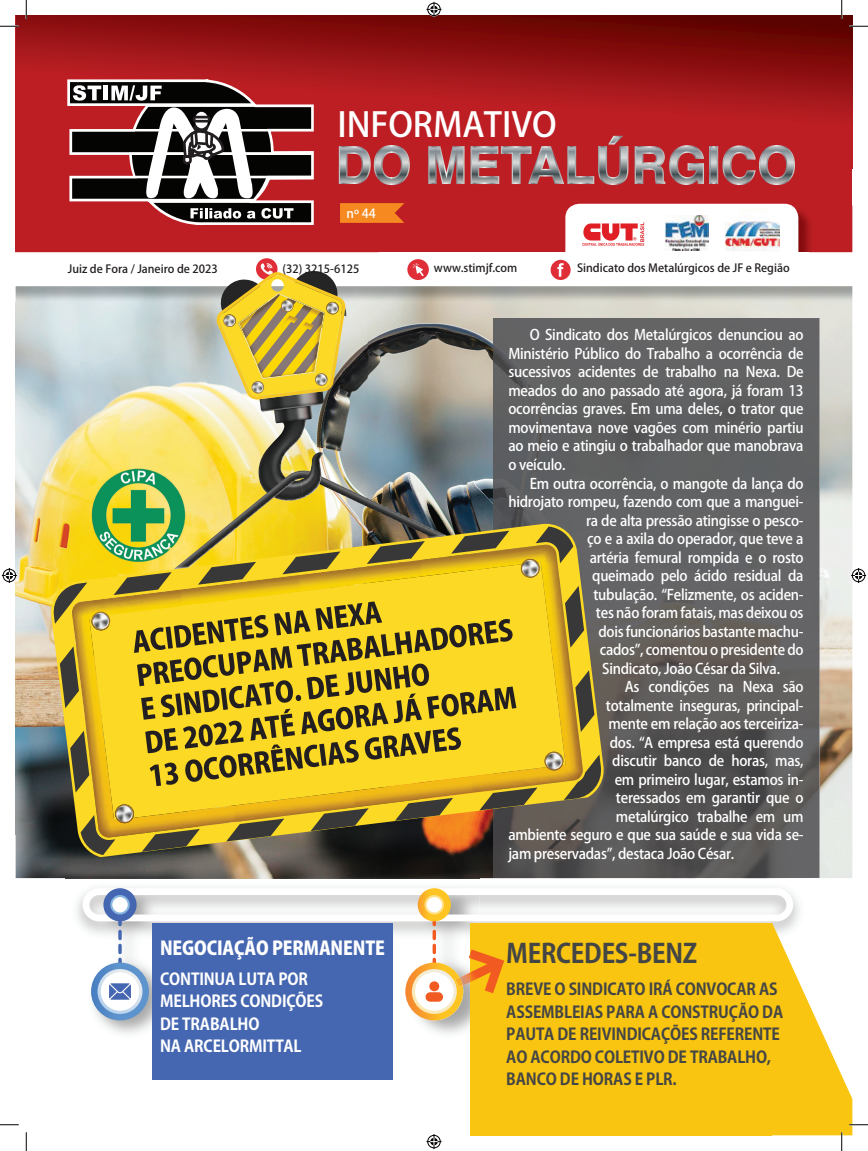
<style>
.page{position:relative;width:868px;height:1151px;background:#fff}
.page>*{position:absolute;margin:0;border:0;box-sizing:border-box;transform-origin:0 0}
.t1{font:500 33.75px "Koz Go Pr 6 N";color:#fff}
.t2{font:700 26.25px "Koz Go Pr 6 N";letter-spacing:-.01em;color:#444545;scale:.95 1}
.t3{font:800 18.75px "Koz Go Pr 6 N";letter-spacing:-.01em;color:#fff;scale:.95 1}
.t4{font:700 16.25px/22.5px "Koz Go Pr 6 N";letter-spacing:-.01em;color:#444545;scale:.95 1}
.t5{font:700 16.25px/22.5px "Koz Go Pr 6 N";letter-spacing:-.01em;color:#fff;scale:.95 1}
.t6{font:500 14.5px/18.5px "Koz Go Pr 6 N";letter-spacing:-.02em;color:#fff;text-align:justify;scale:.95 1}
.t7{font:500 12.5px "Koz Go Pr 6 N";color:#fff}
.t8{font:500 11.25px "Koz Go Pr 6 N";color:#231f20}
</style>
<div class="page">
<img style="left:65px;top:876px;width:735px;height:168px">
<svg style="left:771px;top:923px;width:81px;height:212px;fill:#f9c510"></svg>
<img style="left:16px;top:302px;width:352px;height:576px">
<img style="left:367px;top:302px;width:132px;height:574px">
<img style="left:819px;top:346px;width:33px;height:532px">
<img style="left:493px;top:318px;width:285px;height:558px">
<img style="left:778px;top:318px;width:41px;height:560px">
<img style="left:493px;top:876px;width:318px;height:2px">
<svg style="left:118px;top:958px;width:4px;height:5px"></svg>
<svg style="left:118px;top:930px;width:4px;height:10px"></svg>
<svg style="left:118px;top:944px;width:4px;height:10px"></svg>
<svg style="left:91px;top:963px;width:58px;height:57px"></svg>
<svg style="left:97px;top:969px;width:45px;height:45px"></svg>
<div style="left:101px;top:972px;width:38px;height:39px;background:#fff;border-radius:50%"></div>
<svg style="left:109px;top:983px;width:22px;height:17px"></svg>
<svg style="left:432px;top:930px;width:4px;height:10px"></svg>
<svg style="left:432px;top:944px;width:4px;height:10px"></svg>
<svg style="left:83px;top:888px;width:710px;height:38px"></svg>
<svg style="left:417px;top:888px;width:34px;height:33px"></svg>
<svg style="left:424px;top:895px;width:20px;height:19px"></svg>
<div style="left:426px;top:897px;width:16px;height:15px;background:#fff;border-radius:50%"></div>
<div style="left:16px;top:16px;width:836px;height:268px;background:#bd1e23"></div>
<svg style="left:16px;top:16px;width:836px;height:152px"></svg>
<svg style="left:16px;top:204px;width:836px;height:80px"></svg>
<div style="left:379px;top:252px;width:430px;height:21px;background:#fff"></div>
<div style="left:550px;top:260px;width:20px;height:20px;background:#e02e39;border-radius:50%"></div>
<svg style="left:557px;top:263px;width:7px;height:14px"></svg>
<div style="left:256px;top:258px;width:21px;height:22px;background:#e02e39;border-radius:50%"></div>
<div style="left:407px;top:259px;width:22px;height:21px;background:#e02e39;border-radius:50%"></div>
<svg style="left:412px;top:263px;width:11px;height:13px"></svg>
<img style="left:577px;top:216px;width:71px;height:36px">
<img style="left:665px;top:215px;width:43px;height:35px">
<img style="left:725px;top:209px;width:54px;height:43px">
<svg style="left:339px;top:145px;width:71px;height:40px"></svg>
<svg style="left:428px;top:146px;width:36px;height:38px"></svg>
<svg style="left:470px;top:136px;width:158px;height:49px"></svg>
<svg style="left:634px;top:145px;width:161px;height:40px"></svg>
<div style="left:152px;top:923px;width:240px;height:157px;background:#4566b0"></div>
<div style="left:470px;top:923px;width:301px;height:212px;background:#f9c510"></div>
<svg style="left:49px;top:524px;width:556px;height:333px;background:#746f4f"></svg>
<img style="left:257px;top:417px;width:66px;height:53px">
<img style="left:273px;top:412px;width:39px;height:11px">
<img style="left:259px;top:400px;width:65px;height:12px">
<img style="left:215px;top:263px;width:131px;height:137px">
<svg style="left:67px;top:79px;width:247px;height:146px"></svg>
<svg style="left:340px;top:203px;width:64px;height:20px"></svg>
<svg style="left:52px;top:527px;width:550px;height:328px;background:#bca129"></svg>
<img style="left:174px;top:470px;width:273px;height:99px">
<img style="left:300px;top:452px;width:23px;height:46px">
<img style="left:459px;top:953px;width:11px;height:33px">
<svg style="left:405px;top:958px;width:58px;height:62px"></svg>
<svg style="left:470px;top:949px;width:34px;height:44px"></svg>
<svg style="left:0;top:25px;width:19px;height:2px"></svg>
<svg style="left:849px;top:25px;width:18px;height:2px"></svg>
<svg style="left:0;top:1124px;width:19px;height:1px"></svg>
<svg style="left:849px;top:1124px;width:18px;height:1px"></svg>
<svg style="left:25px;top:0;width:2px;height:19px"></svg>
<svg style="left:25px;top:1132px;width:2px;height:19px"></svg>
<svg style="left:840px;top:0;width:2px;height:19px"></svg>
<svg style="left:840px;top:1132px;width:2px;height:19px"></svg>
<svg style="left:426px;top:2px;width:15px;height:15px"></svg>
<svg style="left:426px;top:1134px;width:15px;height:15px"></svg>
<svg style="left:2px;top:568px;width:15px;height:15px"></svg>
<svg style="left:851px;top:568px;width:15px;height:15px"></svg>
<h1 class="t1" style="left:337px;top:106px;width:221px">INFORMATIVO</h1>
<p class="t8" style="left:68px;top:262px;width:151px">Juiz de Fora / Janeiro de 2023</p>
<p class="t7" style="left:346px;top:206px;width:31px">nº 44</p>
<p class="t8" style="left:282px;top:262px;width:78px">(32) 3215-6125</p>
<p class="t3" style="left:160px;top:937px;width:238px">NEGOCIAÇÃO PERMANENTE</p>
<p class="t5" style="left:160px;top:968px;width:173px">CONTINUA LUTA POR<br>MELHORES CONDIÇÕES<br>DE TRABALHO<br>NA ARCELORMITTAL</p>
<p class="t8" style="left:434px;top:261px;width:85px">www.stimjf.com</p>
<p class="t8" style="left:577px;top:261px;width:214px">Sindicato dos Metalúrgicos de JF e Região</p>
<p class="t6" style="left:508px;top:326px;width:312px;text-indent:21px">O Sindicato dos Metalúrgicos denunciou ao Ministério Público do Trabalho a ocorrência de sucessivos acidentes de trabalho na Nexa. De meados do ano passado até agora, já foram 13 ocorrências graves. Em uma deles, o trator que movimentava nove vagões com minério partiu ao meio e atingiu o trabalhador que manobrava o veículo.</p>
<p class="t6" style="left:529px;top:474px;width:290px">Em outra ocorrência, o mangote da lança do</p>
<p class="t6" style="left:508px;top:493px;width:312px">hidrojato rompeu, fazendo com que a manguei-</p>
<p class="t6" style="left:586px;top:511px;width:230px">ra de alta pressão atingisse o pesco-</p>
<p class="t6" style="left:587px;top:530px;width:229px">ço e a axila do operador, que teve a</p>
<p class="t6" style="left:589px;top:548px;width:227px">artéria femural rompida e o rosto</p>
<p class="t6" style="left:592px;top:567px;width:224px">queimado pelo ácido residual da</p>
<p class="t6" style="left:593px;top:585px;width:223px">tubulação. “Felizmente, os aciden-</p>
<p class="t6" style="left:596px;top:604px;width:220px">tes não foram fatais, mas deixou os</p>
<p class="t6" style="left:598px;top:622px;width:217px">dois funcionários bastante machu-</p>
<p class="t6" style="left:599px;top:641px;width:216px">cados”, comentou o presidente do</p>
<p class="t6" style="left:602px;top:659px;width:189px">Sindicato, João César da Silva.</p>
<p class="t6" style="left:624px;top:678px;width:190px">As condições na Nexa são</p>
<p class="t6" style="left:606px;top:696px;width:209px">totalmente inseguras, principal-</p>
<p class="t6" style="left:608px;top:715px;width:207px">mente em relação aos terceiriza-</p>
<p class="t6" style="left:609px;top:733px;width:205px">dos. “A empresa está querendo</p>
<p class="t6" style="left:612px;top:752px;width:203px">discutir banco de horas, mas,</p>
<p class="t6" style="left:614px;top:770px;width:200px">em primeiro lugar, estamos in-</p>
<p class="t6" style="left:616px;top:789px;width:199px">teressados em garantir que o</p>
<p class="t6" style="left:616px;top:807px;width:199px">metalúrgico trabalhe em um</p>
<p class="t6" style="left:508px;top:826px;width:312px">ambiente seguro e que sua saúde e sua vida se-</p>
<p class="t6" style="left:508px;top:844px;width:239px">jam preservadas”, destaca João César.</p>
<h2 class="t2" style="left:506px;top:939px;width:202px">MERCEDES-BENZ</h2>
<p class="t4" style="left:506px;top:978px;width:293px">BREVE O SINDICATO IRÁ CONVOCAR AS<br>ASSEMBLEIAS PARA A CONSTRUÇÃO DA<br>PAUTA DE REIVINDICAÇÕES REFERENTE<br>AO ACORDO COLETIVO DE TRABALHO,<br>BANCO DE HORAS E PLR.</p>
</div>
